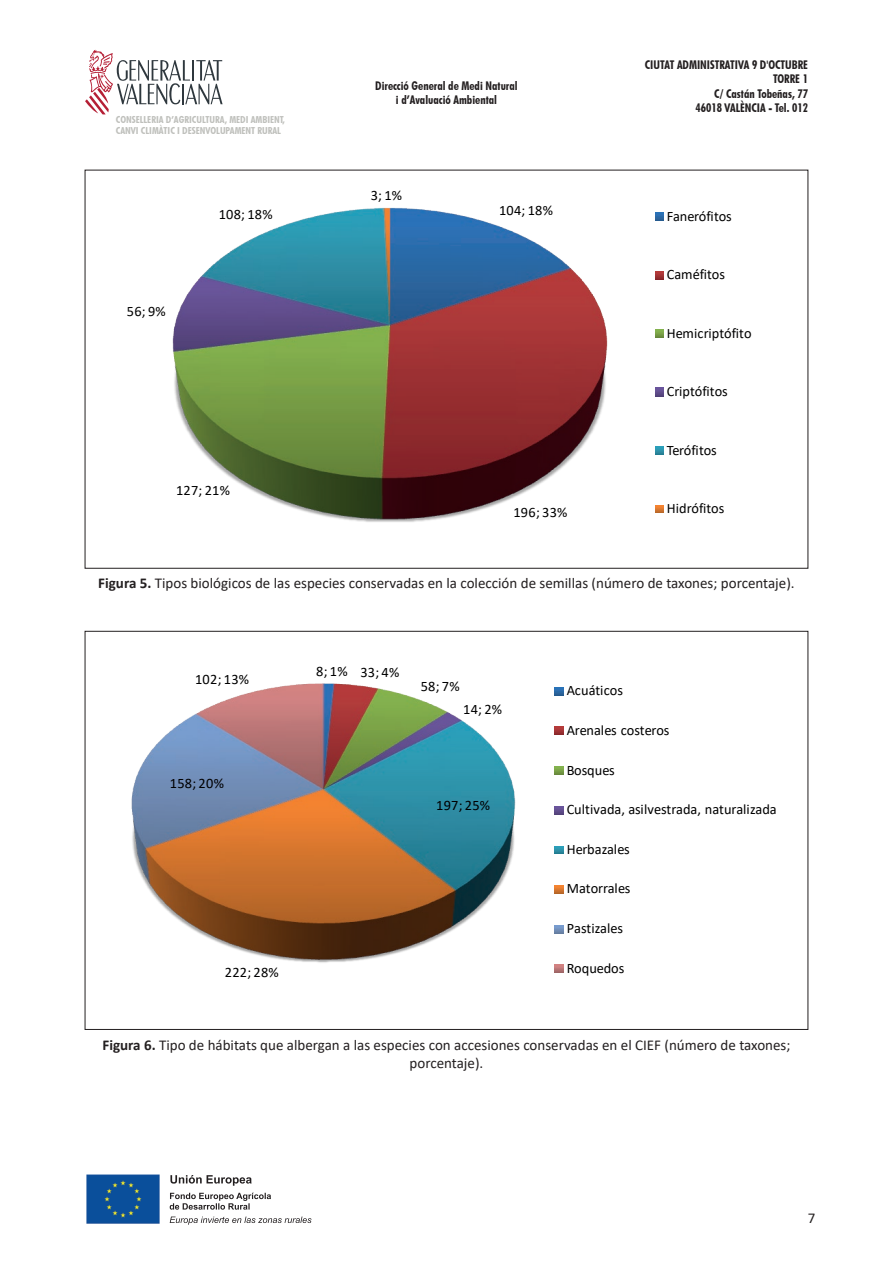
<style>
.page{position:relative;width:893px;height:1263px;background:#fff}
.page>*{position:absolute;margin:0;border:0;box-sizing:border-box;transform-origin:0 0}
.t1{font:15px/18px "Calibri";color:#231f20;text-align:center}
.t2{font:14.4px "Calibri";color:#000001}
.t3{font:700 condensed 12px/14.4px "Futura BT";color:#231f20;text-align:center}
.t4{font:700 condensed 9.6px/11.6px "Futura BT";color:#bfc0bc;scale:1.06 1}
.s1{font-weight:700}
</style>
<div class="page">
<svg style="left:85px;top:50px;width:138px;height:64px"></svg>
<img style="left:86px;top:1174px;width:74px;height:50px">
<svg style="left:170px;top:1175px;width:82px;height:11px"></svg>
<svg style="left:170px;top:1193px;width:101px;height:17px"></svg>
<svg style="left:170px;top:1216px;width:142px;height:9px"></svg>
<img style="left:172px;top:207px;width:436px;height:315px">
<svg style="left:655px;top:212px;width:8px;height:9px"></svg>
<svg style="left:655px;top:271px;width:8px;height:8px"></svg>
<svg style="left:655px;top:330px;width:8px;height:7px"></svg>
<svg style="left:655px;top:388px;width:8px;height:8px"></svg>
<svg style="left:655px;top:447px;width:8px;height:8px"></svg>
<svg style="left:655px;top:505px;width:8px;height:8px"></svg>
<img style="left:131px;top:683px;width:385px;height:280px">
<svg style="left:555px;top:687px;width:8px;height:8px"></svg>
<svg style="left:555px;top:727px;width:8px;height:8px"></svg>
<svg style="left:555px;top:766px;width:8px;height:9px"></svg>
<svg style="left:555px;top:806px;width:8px;height:8px"></svg>
<svg style="left:555px;top:846px;width:8px;height:8px"></svg>
<svg style="left:555px;top:885px;width:8px;height:8px"></svg>
<svg style="left:555px;top:925px;width:8px;height:8px"></svg>
<svg style="left:555px;top:965px;width:8px;height:7px"></svg>
<p class="t4" style="left:116px;top:113px;width:161px">CONSELLERIA D’AGRICULTURA, MEDI AMBIENT,<br>CANVI CLIMÀTIC I DESENVOLUPAMENT RURAL</p>
<p class="t2" style="left:127px;top:301px;width:40px">56; 9%</p>
<p class="t2" style="left:219px;top:205px;width:55px">108; 18%</p>
<p class="t2" style="left:176px;top:481px;width:55px">127; 21%</p>
<p class="t3" style="left:375px;top:78px;width:144px">Direcció General de Medi Natural i d’Avaluació Ambiental</p>
<p class="t2" style="left:371px;top:185px;width:33px">3; 1%</p>
<p class="t2" style="left:499px;top:200px;width:55px">104; 18%</p>
<p class="t2" style="left:513px;top:502px;width:55px">196; 33%</p>
<p class="t3" style="left:645px;top:57px;width:165px;text-align:right">CIUTAT ADMINISTRATIVA 9 D'OCTUBRE<br>TORRE 1<br>C/ Castán Tobeñas, 77<br>46018 VALÈNCIA - Tel. 012</p>
<p class="t2" style="left:667px;top:206px;width:66px">Fanerófitos</p>
<p class="t2" style="left:667px;top:264px;width:60px">Caméfitos</p>
<p class="t2" style="left:667px;top:323px;width:86px">Hemicriptófito</p>
<p class="t2" style="left:667px;top:381px;width:62px">Criptófitos</p>
<p class="t2" style="left:667px;top:440px;width:51px">Terófitos</p>
<p class="t2" style="left:667px;top:498px;width:59px">Hidrófitos</p>
<p class="t1" style="left:98px;top:575px;width:698px"><span class="s1">Figura 5.</span> Tipos biológicos de las especies conservadas en la colección de semillas (número de taxones; porcentaje).</p>
<p class="t2" style="left:195px;top:669px;width:56px">102; 13%</p>
<p class="t2" style="left:170px;top:773px;width:56px">158; 20%</p>
<p class="t2" style="left:316px;top:662px;width:85px">8; 1% 33; 4%</p>
<p class="t2" style="left:421px;top:676px;width:40px">58; 7%</p>
<p class="t2" style="left:463px;top:699px;width:40px">14; 2%</p>
<p class="t2" style="left:436px;top:795px;width:56px">197; 25%</p>
<p class="t2" style="left:225px;top:962px;width:56px">222; 28%</p>
<p class="t2" style="left:567px;top:680px;width:58px">Acuáticos</p>
<p class="t2" style="left:567px;top:720px;width:104px">Arenales costeros</p>
<p class="t2" style="left:567px;top:760px;width:50px">Bosques</p>
<p class="t2" style="left:567px;top:799px;width:211px">Cultivada, asilvestrada, naturalizada</p>
<p class="t2" style="left:567px;top:839px;width:65px">Herbazales</p>
<p class="t2" style="left:567px;top:879px;width:65px">Matorrales</p>
<p class="t2" style="left:567px;top:918px;width:58px">Pastizales</p>
<p class="t2" style="left:567px;top:958px;width:59px">Roquedos</p>
<p class="t1" style="left:103px;top:1036px;width:689px"><span class="s1">Figura 6.</span> Tipo de hábitats que albergan a las especies con accesiones conservadas en el CIEF (número de taxones; porcentaje).</p>
<p class="t1" style="left:808px;top:1210px;width:9px">7</p>
</div>
